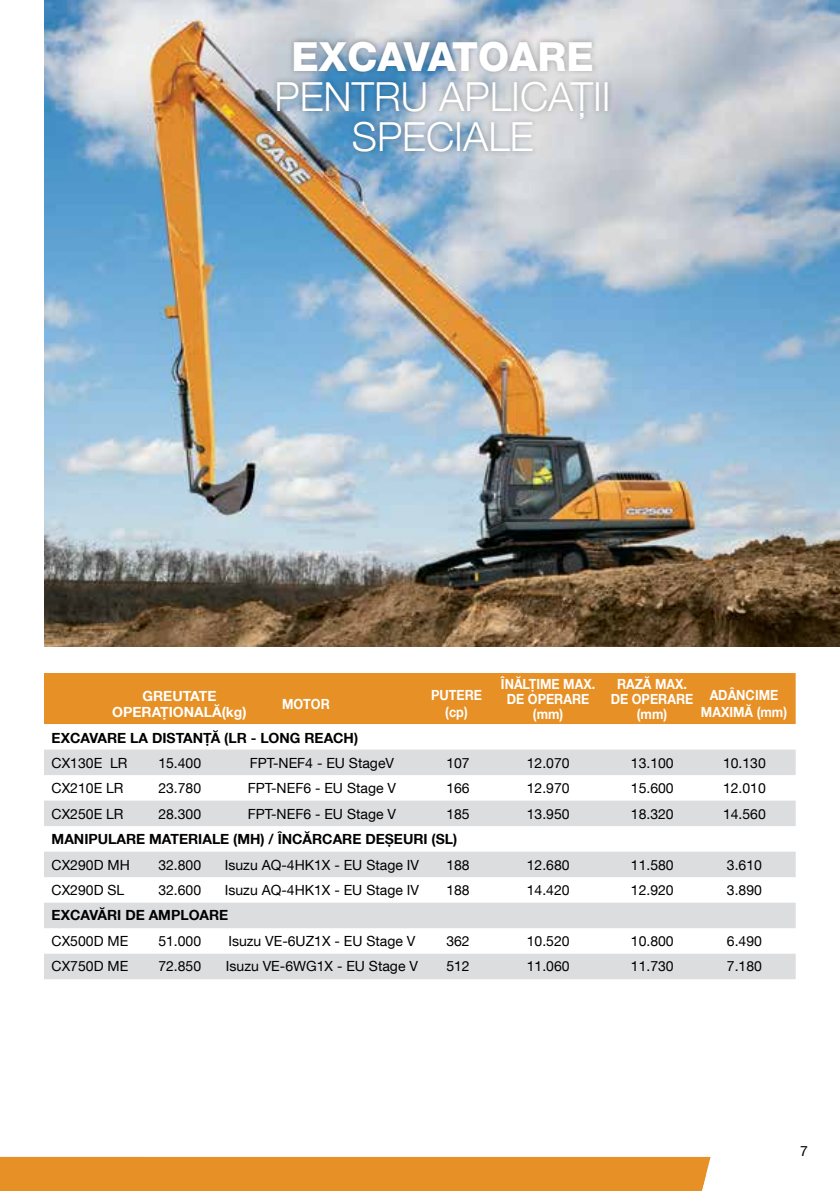
<style>
.page{position:relative;width:840px;height:1191px;background:#fff}
.page>*{position:absolute;margin:0;border:0;box-sizing:border-box;transform-origin:0 0}
.t1{font:300 40px/40px "Helvetica Neue LT Com";color:#fff;text-align:center}
.t2{font:800 40px "Helvetica Neue LT Com";color:#fff}
.t3{font:14px "Helvetica Neue LT Com";color:#000}
.t4{font:700 14px "Helvetica Neue LT Com";color:#000}
.t5{font:700 14px/15px "Helvetica Neue LT Com";color:#fff;text-align:center;scale:.9 1}
.t6{font:700 14px/16.8px "Helvetica Neue LT Com";color:#fff;text-align:center}
</style>
<div class="page">
<img style="left:44px;top:0;width:795px;height:646px">
<div style="left:0;top:1157px;width:710px;height:34px;background:#e69025"></div>
<div style="left:44px;top:673px;width:751px;height:51px;background:#e69025"></div>
<svg style="left:44px;top:749px;width:751px;height:230px;fill:#dcddde"></svg>
<div style="left:272px;top:35px;width:342px;height:122px;background:#000;opacity:.3"></div>
<h1 class="t2" style="left:291px;top:33px;width:303px">EXCAVATOARE</h1>
<h1 class="t1" style="left:274px;top:76px;width:337px">PENTRU APLICAȚII<br>SPECIALE</h1>
<p class="t6" style="left:112px;top:687px;width:136px">GREUTATE<br>OPERAȚIONALĂ(kg)</p>
<p class="t5" style="left:282px;top:696px;width:55px">MOTOR</p>
<p class="t5" style="left:431px;top:686px;width:58px;line-height:16.8px">PUTERE (cp)</p>
<p class="t5" style="left:500px;top:676px;width:106px">ÎNĂLȚIME MAX.<br>DE OPERARE (mm)</p>
<p class="t5" style="left:610px;top:676px;width:93px">RAZĂ MAX.<br>DE OPERARE (mm)</p>
<p class="t5" style="left:700px;top:686px;width:97px;line-height:16.8px">ADÂNCIME<br>MAXIMĂ (mm)</p>
<p class="t4" style="left:52px;top:728px;width:308px">EXCAVARE LA DISTANȚĂ (LR - LONG REACH)</p>
<p class="t3" style="left:52px;top:754px;width:77px">CX130E LR</p>
<p class="t3" style="left:158px;top:754px;width:44px">15.400</p>
<p class="t3" style="left:250px;top:754px;width:146px">FPT-NEF4 - EU StageV</p>
<p class="t3" style="left:446px;top:754px;width:25px">107</p>
<p class="t3" style="left:526px;top:754px;width:44px">12.070</p>
<p class="t3" style="left:630px;top:754px;width:44px">13.100</p>
<p class="t3" style="left:722px;top:754px;width:44px">10.130</p>
<p class="t3" style="left:52px;top:779px;width:73px">CX210E LR</p>
<p class="t3" style="left:158px;top:779px;width:44px">23.780</p>
<p class="t3" style="left:248px;top:779px;width:150px">FPT-NEF6 - EU Stage V</p>
<p class="t3" style="left:446px;top:779px;width:25px">166</p>
<p class="t3" style="left:526px;top:779px;width:44px">12.970</p>
<p class="t3" style="left:630px;top:779px;width:44px">15.600</p>
<p class="t3" style="left:722px;top:779px;width:44px">12.010</p>
<p class="t3" style="left:52px;top:805px;width:73px">CX250E LR</p>
<p class="t3" style="left:158px;top:805px;width:44px">28.300</p>
<p class="t3" style="left:248px;top:805px;width:150px">FPT-NEF6 - EU Stage V</p>
<p class="t3" style="left:446px;top:805px;width:25px">185</p>
<p class="t3" style="left:526px;top:805px;width:44px">13.950</p>
<p class="t3" style="left:630px;top:805px;width:44px">18.320</p>
<p class="t3" style="left:722px;top:805px;width:44px">14.560</p>
<p class="t4" style="left:52px;top:830px;width:407px">MANIPULARE MATERIALE (MH) / ÎNCĂRCARE DEȘEURI (SL)</p>
<p class="t3" style="left:52px;top:856px;width:80px">CX290D MH</p>
<p class="t3" style="left:158px;top:856px;width:44px">32.800</p>
<p class="t3" style="left:225px;top:856px;width:195px">Isuzu AQ-4HK1X - EU Stage IV</p>
<p class="t3" style="left:446px;top:856px;width:25px">188</p>
<p class="t3" style="left:526px;top:856px;width:44px">12.680</p>
<p class="t3" style="left:630px;top:856px;width:44px">11.580</p>
<p class="t3" style="left:726px;top:856px;width:37px">3.610</p>
<p class="t3" style="left:52px;top:881px;width:74px">CX290D SL</p>
<p class="t3" style="left:158px;top:881px;width:44px">32.600</p>
<p class="t3" style="left:225px;top:881px;width:195px">Isuzu AQ-4HK1X - EU Stage IV</p>
<p class="t3" style="left:446px;top:881px;width:25px">188</p>
<p class="t3" style="left:526px;top:881px;width:44px">14.420</p>
<p class="t3" style="left:630px;top:881px;width:44px">12.920</p>
<p class="t3" style="left:726px;top:881px;width:37px">3.890</p>
<p class="t4" style="left:52px;top:906px;width:178px">EXCAVĂRI DE AMPLOARE</p>
<p class="t3" style="left:52px;top:932px;width:78px">CX500D ME</p>
<p class="t3" style="left:158px;top:932px;width:44px">51.000</p>
<p class="t3" style="left:228px;top:932px;width:188px">Isuzu VE-6UZ1X - EU Stage V</p>
<p class="t3" style="left:446px;top:932px;width:25px">362</p>
<p class="t3" style="left:526px;top:932px;width:44px">10.520</p>
<p class="t3" style="left:630px;top:932px;width:44px">10.800</p>
<p class="t3" style="left:726px;top:932px;width:37px">6.490</p>
<p class="t3" style="left:52px;top:957px;width:78px">CX750D ME</p>
<p class="t3" style="left:158px;top:957px;width:44px">72.850</p>
<p class="t3" style="left:226px;top:957px;width:193px">Isuzu VE-6WG1X - EU Stage V</p>
<p class="t3" style="left:446px;top:957px;width:25px">512</p>
<p class="t3" style="left:526px;top:957px;width:44px">11.060</p>
<p class="t3" style="left:630px;top:957px;width:44px">11.730</p>
<p class="t3" style="left:726px;top:957px;width:37px">7.180</p>
<p class="t3" style="left:799px;top:1142px;width:9px">7</p>
</div>
